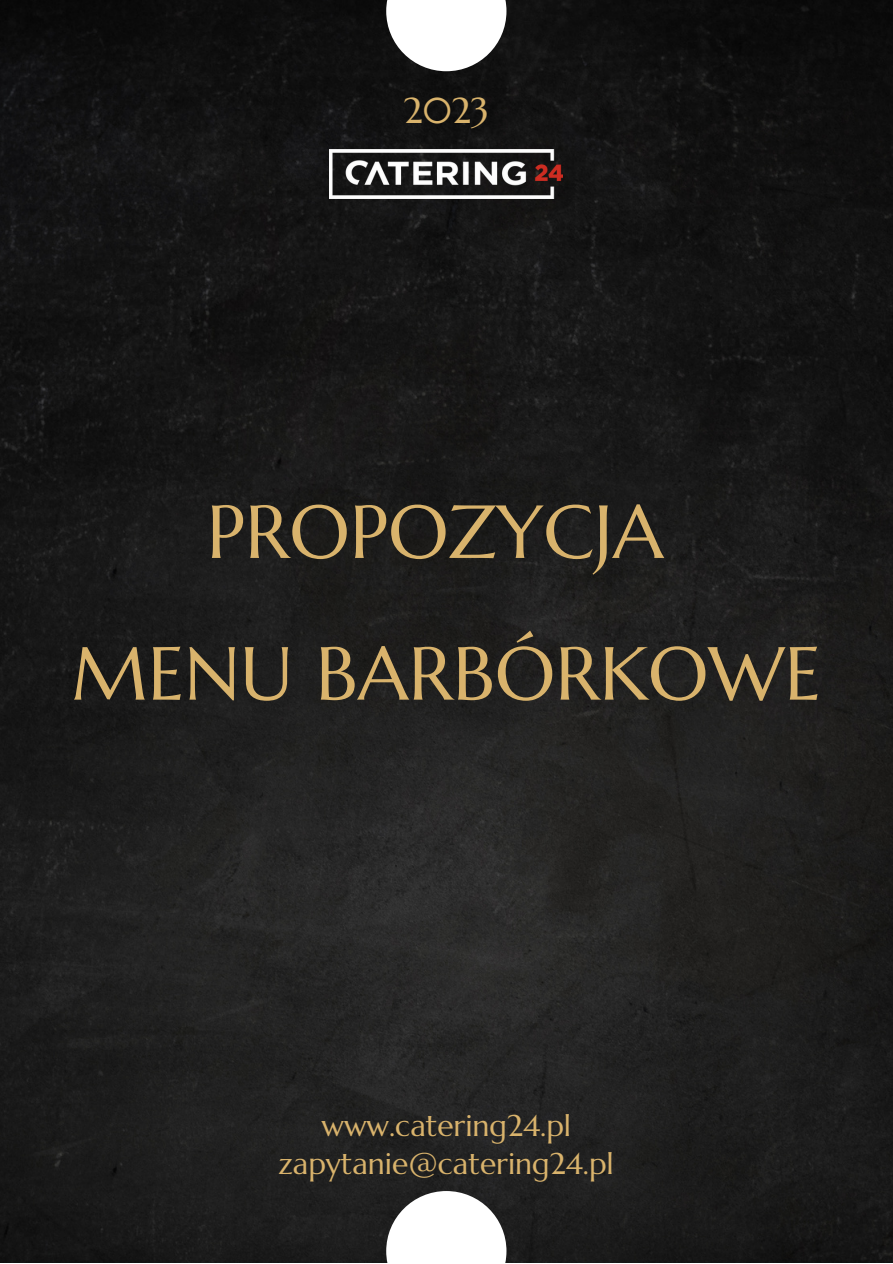
<style>
.page{position:relative;width:893px;height:1264px;background:#fff}
.page>*{position:absolute;margin:0;border:0;box-sizing:border-box;transform-origin:0 0}
.t1{font:75px "Marcellus";color:#d9b36c}
.t2{font:36px "Marcellus";color:#d9b36c}
.t3{font:30px "Marcellus";color:#d9b36c}
</style>
<div class="page">
<img style="left:0;top:0;width:892px;height:1262px">
<svg style="left:386px;top:1190px;width:120px;height:72px"></svg>
<svg style="left:386px;top:0;width:120px;height:71px"></svg>
<img style="left:330px;top:150px;width:232px;height:48px">
<p class="t2" style="left:403px;top:88px;width:87px">2023</p>
<p class="t1" style="left:207px;top:485px;width:458px">PROPOZYCJA</p>
<p class="t1" style="left:71px;top:626px;width:751px">MENU BARBÓRKOWE</p>
<p class="t3" style="left:321px;top:1106px;width:251px">www.catering24.pl</p>
<p class="t3" style="left:279px;top:1145px;width:336px">zapytanie@catering24.pl</p>
</div>
